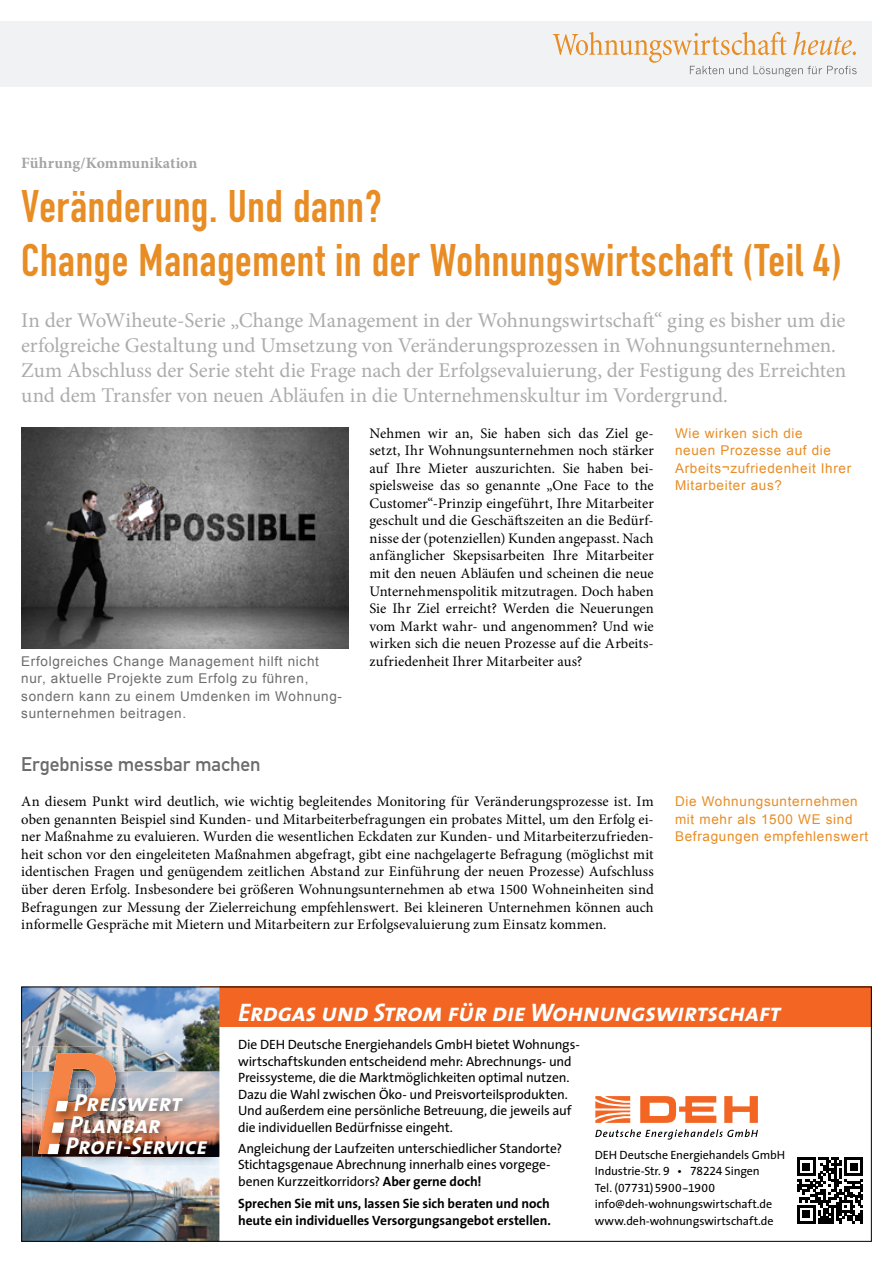
<style>
.page{position:relative;width:893px;height:1263px;background:#fff}
.page>*{position:absolute;margin:0;border:0;box-sizing:border-box;transform-origin:0 0}
.Überschrift_Groß{font:45px "DIN Engschrift";letter-spacing:.015em;color:#e88c24}
.t1{font:italic 25.5px "The Sans Bold Caps";letter-spacing:-.01em;color:#fff}
.t2{font:italic 24.6px/21.6px "The Sans Bold Caps";letter-spacing:-.005em;color:#fff}
.t3{font:italic 24.45px "The Sans Bold Caps";letter-spacing:-.005em;color:#fff}
.Anlesetext{font:21px/25.2px "Minion Pro";letter-spacing:-.005em;color:#acacac}
.Überschrift_Grau{font:19.5px "DIN Mittelschrift";color:#6c6c6c}
.Kategorie{font:700 15.75px "Minion Pro";letter-spacing:.01em;color:#a4a4a4}
.Fließtext_erste_Zeil{font:14.7px/17.5px "Minion Pro";letter-spacing:.01em;color:#000;text-align:justify}
.t4{font:13.5px/16.5px "The Sans";letter-spacing:-.01em;color:#000}
.Info{font:13.5px/17.5px "Arial";letter-spacing:.05em;color:#e88c24}
.Bildunterschrift{font:13.5px/17.5px "Arial";letter-spacing:.05em;color:#6c6c6c}
.t5{font:700 13.5px/16.5px "The Sans";letter-spacing:-.005em;color:#000}
.t6{font:12px/16.5px "The Sans";letter-spacing:-.005em;color:#000}
.s1{font-weight:700}
.s2{font-family:"The Sans Expert"}
</style>
<div class="page">
<div style="left:0;top:21px;width:872px;height:66px;background:#f1f2f3"></div>
<svg style="left:553px;top:32px;width:304px;height:45px"></svg>
<img style="left:21px;top:428px;width:327px;height:220px">
<div style="left:200px;top:986px;width:672px;height:41px;background:#f26522"></div>
<img style="left:23px;top:988px;width:196px;height:252px">
<img style="left:32px;top:1047px;width:96px;height:41px">
<img style="left:128px;top:1157px;width:91px;height:9px">
<img style="left:128px;top:1088px;width:91px;height:69px">
<img style="left:115px;top:1088px;width:13px;height:78px">
<img style="left:32px;top:1053px;width:83px;height:113px">
<svg style="left:640px;top:1096px;width:76px;height:27px"></svg>
<svg style="left:724px;top:1096px;width:34px;height:27px"></svg>
<svg style="left:595px;top:1096px;width:35px;height:27px"></svg>
<svg style="left:595px;top:1129px;width:163px;height:10px"></svg>
<svg style="left:797px;top:1157px;width:66px;height:67px"></svg>
<hr style="left:860px;top:1210px;width:3px;height:14px;background:#000">
<div style="left:21px;top:986px;width:851px;height:256px;border:1px solid #000"></div>
<p class="Kategorie" style="left:21px;top:152px;width:178px">Führung/Kommunikation</p>
<p class="Überschrift_Groß" style="left:21px;top:180px;width:362px">Veränderung. Und dann?</p>
<p class="Überschrift_Groß" style="left:21px;top:234px;width:822px">Change Management in der Wohnungswirtschaft (Teil 4)</p>
<p class="Anlesetext" style="left:21px;top:307px;width:827px">In der WoWiheute-Serie „Change Management in der Wohnungswirtschaft“ ging es bisher um die erfolgreiche Gestaltung und Umsetzung von Veränderungsprozessen in Wohnungsunternehmen.<br>Zum Abschluss der Serie steht die Frage nach der Erfolgsevaluierung, der Festigung des Erreichten und dem Transfer von neuen Abläufen in die Unternehmenskultur im Vordergrund.</p>
<p class="Fließtext_erste_Zeil" style="left:369px;top:424px;width:286px">Nehmen wir an, Sie haben sich das Ziel ge&shy;setzt, Ihr Wohnungsunternehmen noch stärker auf Ihre Mieter auszurichten. Sie haben bei&shy;spielsweise das so genannte „One Face to the Customer“-Prinzip eingeführt, Ihre Mitarbeiter geschult und die Geschäftszeiten an die Bedürf&shy;nisse der (potenziellen) Kunden angepasst. Nach anfänglicher Skepsisarbeiten Ihre Mitarbeiter mit den neuen Abläufen und scheinen die neue Unternehmenspolitik mitzutragen. Doch haben Sie Ihr Ziel erreicht? Werden die Neuerungen vom Markt wahr- und angenommen? Und wie wirken sich die neuen Prozesse auf die Arbeits&shy;zufriedenheit Ihrer Mitarbeiter aus?</p>
<p class="Info" style="left:675px;top:424px;width:178px">Wie wirken sich die<br>neuen Prozesse auf die<br>Arbeits¬zufriedenheit Ihrer<br>Mitarbeiter aus?</p>
<p class="Bildunterschrift" style="left:21px;top:652px;width:322px">Erfolgreiches Change Management hilft nicht nur, aktuelle Projekte zum Erfolg zu führen, sondern kann zu einem Umdenken im Wohnung&shy;sunternehmen beitragen.</p>
<p class="Überschrift_Grau" style="left:21px;top:753px;width:241px">Ergebnisse messbar machen</p>
<p class="Fließtext_erste_Zeil" style="left:21px;top:793px;width:634px">An diesem Punkt wird deutlich, wie wichtig begleitendes Monitoring für Veränderungsprozesse ist. Im oben genannten Beispiel sind Kunden- und Mitarbeiterbefragungen ein probates Mittel, um den Erfolg ei&shy;ner Maßnahme zu evaluieren. Wurden die wesentlichen Eckdaten zur Kunden- und Mitarbeiterzufrieden&shy;heit schon vor den eingeleiteten Maßnahmen abgefragt, gibt eine nachgelagerte Befragung (möglichst mit identischen Fragen und genügendem zeitlichen Abstand zur Einführung der neuen Prozesse) Aufschluss über deren Erfolg. Insbesondere bei größeren Wohnungsunternehmen ab etwa 1500 Wohneinheiten sind Befragungen zur Messung der Zielerreichung empfehlenswert. Bei kleineren Unternehmen können auch informelle Gespräche mit Mietern und Mitarbeitern zur Erfolgsevaluierung zum Einsatz kommen.</p>
<p class="Info" style="left:675px;top:793px;width:195px">Die Wohnungsunternehmen mit mehr als 1500 WE sind<br>Befragungen empfehlenswert</p>
<p class="t2" style="left:70px;top:1092px;width:114px">Preiswert<br>Planbar</p>
<p class="t3" style="left:66px;top:1130px;width:143px">Prof i-Service</p>
<p class="t1" style="left:238px;top:996px;width:544px">Erdgas und Strom für die Wohnungswirtschaft</p>
<p class="t4" style="left:238px;top:1036px;width:343px">Die DEH Deutsche Energiehandels GmbH bietet Wohnungs&shy;wirtschaftskunden entscheidend mehr: Abrechnungs- und Preissysteme, die die Marktmöglichkeiten optimal nutzen.<br>Dazu die Wahl zwischen Öko- und Preisvorteilsprodukten.<br>Und außerdem eine persönliche Betreuung, die jeweils auf die individuellen Bedürfnisse eingeht.</p>
<p class="t4" style="left:238px;top:1140px;width:326px">Angleichung der Laufzeiten unterschiedlicher Standorte?<br>Stichtagsgenaue Abrechnung innerhalb eines vorgege&shy;benen Kurzzeitkorridors? <span class="s1">Aber gerne doch!</span></p>
<p class="t5" style="left:238px;top:1195px;width:314px">Sprechen Sie mit uns, lassen Sie sich beraten und noch heute ein individuelles Versorgungsangebot erstellen.</p>
<p class="t6" style="left:595px;top:1146px;width:192px">DEH Deutsche Energiehandels GmbH<br>Industrie-Str. <span class="s2">9</span> • <span class="s2">78224</span> Singen<br>Tel. <span class="s2">(07731) 5900-1900 </span>info@deh-wohnungswirtschaft.de www.deh-wohnungswirtschaft.de</p>
</div>
